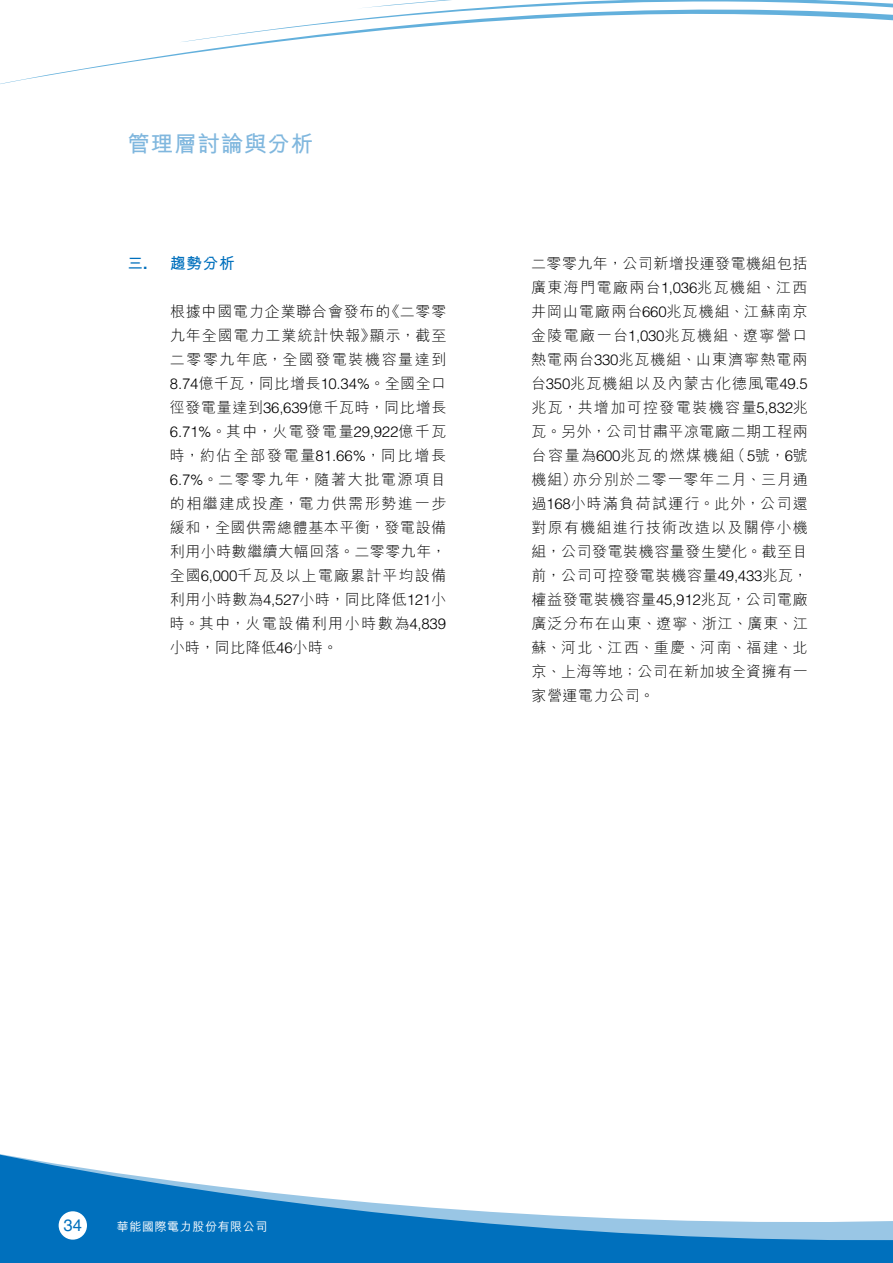
<style>
.page{position:relative;width:893px;height:1263px;background:#fff}
.page>*{position:absolute;margin:0;border:0;box-sizing:border-box;transform-origin:0 0}
.t1{font:700 22.5px "M Hei HK";letter-spacing:.035em;color:#80b7de}
.t2{font:16.5px "Helvetica LT Std";color:#0070bd}
.t3{font:700 15.75px "M Hei HK";color:#0070bd}
.t4{font:300 15px/24px "M Hei HK";letter-spacing:.045em;color:#000;text-align:justify}
.t5{font:500 12px "M Hei HK";letter-spacing:.05em;color:#fff}
.s1{font-family:"Helvetica LT Std"}
</style>
<div class="page">
<svg style="left:0;top:1154px;width:892px;height:109px"></svg>
<svg style="left:179px;top:19px;width:177px;height:36px"></svg>
<svg style="left:892px;top:1221px;width:1px;height:42px"></svg>
<svg style="left:356px;top:0;width:537px;height:33px"></svg>
<div style="left:59px;top:1211px;width:28px;height:28px;background:#fff;border-radius:50%"></div>
<h1 class="t1" style="left:128px;top:127px;width:187px">管理層討論與分析</h1>
<p class="t3" style="left:128px;top:252px;width:109px">三<span class="s1">.</span> 趨勢分析</p>
<p class="t4" style="left:170px;top:300px;width:278px">根據中國電力企業聯合會發布的《二零零九年全國電力工業統計快報》顯示，截至二零零九年底，全國發電裝機容量達到<span class="s1">8.74</span>億千瓦，同比增長<span class="s1">10.34%</span>。全國全口徑發電量達到<span class="s1">36,639</span>億千瓦時，同比增長<span class="s1">6.71%</span>。其中，火電發電量<span class="s1">29,922</span>億千瓦時，約佔全部發電量<span class="s1">81.66%</span>，同比增長<span class="s1">6.7%</span>。二零零九年，隨著大批電源項目的相繼建成投產，電力供需形勢進一步緩和，全國供需總體基本平衡，發電設備利用小時數繼續大幅回落。二零零九年，全國<span class="s1">6,000</span>千瓦及以上電廠累計平均設備利用小時數為<span class="s1">4,527</span>小時，同比降低<span class="s1">121</span>小時。其中，火電設備利用小時數為<span class="s1">4,839</span>小時，同比降低<span class="s1">46</span>小時。</p>
<p class="t4" style="left:531px;top:251px;width:278px">二零零九年，公司新增投運發電機組包括廣東海門電廠兩台<span class="s1">1,036</span>兆瓦機組、江西井岡山電廠兩台<span class="s1">660</span>兆瓦機組、江蘇南京金陵電廠一台<span class="s1">1,030</span>兆瓦機組、遼寧營口熱電兩台<span class="s1">330</span>兆瓦機組、山東濟寧熱電兩台<span class="s1">350</span>兆瓦機組以及內蒙古化德風電<span class="s1">49.5</span>兆瓦，共增加可控發電裝機容量<span class="s1">5,832</span>兆瓦。另外，公司甘肅平凉電廠二期工程兩台容量為<span class="s1">600</span>兆瓦的燃煤機組（<span class="s1">5</span>號，<span class="s1">6</span>號機組）亦分別於二零一零年二月、三月通過<span class="s1">168</span>小時滿負荷試運行。此外，公司還對原有機組進行技術改造以及關停小機組，公司發電裝機容量發生變化。截至目前，公司可控發電裝機容量<span class="s1">49,433</span>兆瓦，權益發電裝機容量<span class="s1">45,912</span>兆瓦，公司電廠廣泛分布在山東、遼寧、浙江、廣東、江蘇、河北、江西、重慶、河南、福建、北京、上海等地；公司在新加坡全資擁有一家營運電力公司。</p>
<p class="t2" style="left:64px;top:1215px;width:20px">34</p>
<p class="t5" style="left:117px;top:1217px;width:152px">華能國際電力股份有限公司</p>
</div>
